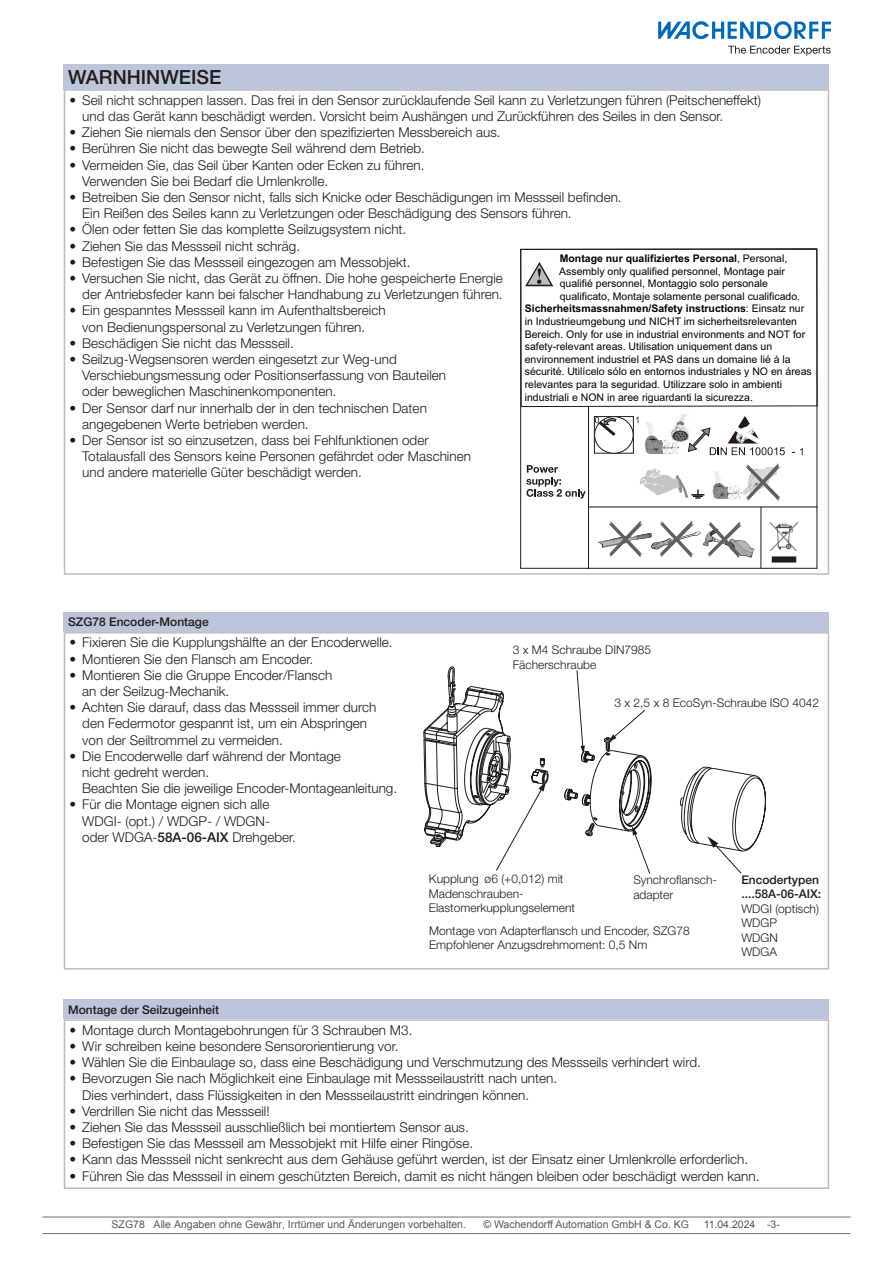
<style>
.page{position:relative;width:893px;height:1263px;background:#fff}
.page>*{position:absolute;margin:0;border:0;box-sizing:border-box;transform-origin:0 0}
.t1{font:500 19.5px "Helvetica Neue LT Pro";color:#1d1d1b}
.t2{font:300 13.5px/16.2px "Helvetica Neue LT Pro";color:#1d1d1b}
.t3{font:300 12px/14.4px "Helvetica Neue LT Pro";color:#1d1d1b}
.t4{font:500 12px/14.4px "Helvetica Neue LT Pro";color:#1d1d1b}
.t5{font:10.5px "Arial";color:#020203}
.t6{font:10.5px "Arial";color:#575756}
.t7{font:700 10.5px "Arial";color:#020203}
.s1{font-weight:400}
.s2{font-weight:500}
</style>
<div class="page">
<hr style="left:43px;top:1217px;width:807px;height:1px;background:#70706f">
<hr style="left:43px;top:1233px;width:807px;height:1px;background:#70706f">
<svg style="left:658px;top:21px;width:173px;height:18px"></svg>
<svg style="left:728px;top:46px;width:103px;height:10px"></svg>
<div style="left:64px;top:89px;width:765px;height:486px;border:2px solid #bebdbe"></div>
<div style="left:64px;top:612px;width:765px;height:20px;background:#bec4d9"></div>
<div style="left:64px;top:632px;width:765px;height:337px;border:2px solid #bebdbe"></div>
<svg style="left:447px;top:670px;width:295px;height:204px"></svg>
<svg style="left:423px;top:685px;width:343px;height:167px"></svg>
<div style="left:64px;top:999px;width:765px;height:20px;background:#bec4d9"></div>
<div style="left:64px;top:1019px;width:765px;height:170px;border:2px solid #bebdbe"></div>
<div style="left:64px;top:64px;width:765px;height:25px;background:#bec4d9"></div>
<img style="left:769px;top:521px;width:30px;height:42px">
<img style="left:645px;top:422px;width:34px;height:33px">
<svg style="left:640px;top:468px;width:64px;height:31px"></svg>
<svg style="left:800px;top:448px;width:3px;height:7px"></svg>
<svg style="left:596px;top:418px;width:36px;height:34px"></svg>
<div style="left:594px;top:416px;width:40px;height:38px;border:1px solid #201b18"></div>
<div style="left:594px;top:416px;width:39px;height:38px;background:#fff;border:1px solid #201b18;border-radius:50%"></div>
<svg style="left:595px;top:417px;width:24px;height:22px"></svg>
<svg style="left:688px;top:416px;width:97px;height:39px"></svg>
<img style="left:668px;top:414px;width:25px;height:28px">
<img style="left:712px;top:471px;width:31px;height:29px">
<svg style="left:745px;top:463px;width:36px;height:38px"></svg>
<hr style="left:588px;top:506px;width:229px;height:1px;background:#201b18">
<svg style="left:520px;top:248px;width:297px;height:159px"></svg>
<svg style="left:598px;top:521px;width:157px;height:37px"></svg>
<hr style="left:760px;top:507px;width:1px;height:61px;background:#201b18">
<hr style="left:588px;top:406px;width:1px;height:163px;background:#201b18">
<svg style="left:526px;top:465px;width:60px;height:33px"></svg>
<h1 class="t1" style="left:68px;top:65px;width:155px">WARNHINWEISE</h1>
<p class="t2" style="left:82px;top:91px;width:680px;text-indent:-13px">• Seil nicht schnappen lassen. Das frei in den Sensor zurücklaufende Seil kann zu Verletzungen führen (Peitscheneffekt) und das Gerät kann beschädigt werden. Vorsicht beim Aushängen und Zurückführen des Seiles in den Sensor.</p>
<p class="t2" style="left:70px;top:124px;width:433px">• Ziehen Sie niemals den Sensor über den spezifizierten Messbereich aus.</p>
<p class="t2" style="left:70px;top:140px;width:357px">• Berühren Sie nicht das bewegte Seil während dem Betrieb.</p>
<p class="t2" style="left:82px;top:156px;width:344px;text-indent:-13px">• Vermeiden Sie, das Seil über Kanten oder Ecken zu führen.<br>Verwenden Sie bei Bedarf die Umlenkrolle.</p>
<p class="t2" style="left:82px;top:189px;width:541px;text-indent:-13px">• Betreiben Sie den Sensor nicht, falls sich Knicke oder Beschädigungen im Messseil befinden.<br>Ein Reißen des Seiles kann zu Verletzungen oder Beschädigung des Sensors führen.</p>
<p class="t2" style="left:70px;top:221px;width:338px">• Ölen oder fetten Sie das komplette Seilzugsystem nicht.</p>
<p class="t2" style="left:70px;top:237px;width:232px">• Ziehen Sie das Messseil nicht schräg.</p>
<p class="t2" style="left:70px;top:253px;width:343px">• Befestigen Sie das Messseil eingezogen am Messobjekt.</p>
<p class="t2" style="left:70px;top:270px;width:435px;text-align:right">• Versuchen Sie nicht, das Gerät zu öffnen. Die hohe gespeicherte Energie der Antriebsfeder kann bei falscher Handhabung zu Verletzungen führen.</p>
<p class="t2" style="left:70px;top:302px;width:318px;text-align:center">• Ein gespanntes Messseil kann im Aufenthaltsbereich von Bedienungspersonal zu Verletzungen führen.</p>
<p class="t2" style="left:70px;top:334px;width:226px">• Beschädigen Sie nicht das Messseil.</p>
<p class="t2" style="left:82px;top:351px;width:365px;text-indent:-13px">• Seilzug-Wegsensoren werden eingesetzt zur Weg-und<br>Verschiebungsmessung oder Positionserfassung von Bauteilen oder beweglichen Maschinenkomponenten.</p>
<p class="t2" style="left:82px;top:399px;width:346px;text-indent:-13px">• Der Sensor darf nur innerhalb der in den technischen Daten angegebenen Werte betrieben werden.</p>
<p class="t2" style="left:82px;top:432px;width:390px;text-indent:-13px">• Der Sensor ist so einzusetzen, dass bei Fehlfunktionen oder<br>Totalausfall des Sensors keine Personen gefährdet oder Maschinen und andere materielle Güter beschädigt werden.</p>
<p class="t7" style="left:560px;top:251px;width:229px">Montage nur qualifiziertes Personal<span class="s1">, Personal,</span></p>
<p class="t5" style="left:559px;top:267px;width:227px">Assembly only qualified personnel, Montage pair</p>
<p class="t5" style="left:560px;top:280px;width:210px">qualifié personnel, Montaggio solo personale</p>
<p class="t5" style="left:560px;top:292px;width:242px">qualificato, Montaje solamente personal cualificado.</p>
<p class="t7" style="left:525px;top:302px;width:281px">Sicherheitsmassnahmen/Safety instructions<span class="s1">: Einsatz nur</span></p>
<p class="t5" style="left:525px;top:317px;width:274px">in Industrieumgebung und NICHT im sicherheitsrelevanten</p>
<p class="t5" style="left:525px;top:330px;width:282px">Bereich. Only for use in industrial environments and NOT for</p>
<p class="t5" style="left:525px;top:343px;width:249px">safety-relevant areas. Utilisation uniquement dans un</p>
<p class="t5" style="left:525px;top:355px;width:267px">environnement industriel et PAS dans un domaine lié à la</p>
<p class="t5" style="left:525px;top:368px;width:289px">sécurité. Utilícelo sólo en entornos industriales y NO en áreas</p>
<p class="t5" style="left:525px;top:380px;width:259px">relevantes para la seguridad. Utilizzare solo in ambienti</p>
<p class="t5" style="left:525px;top:393px;width:230px">industriali e NON in aree riguardanti la sicurezza.</p>
<p class="t4" style="left:68px;top:615px;width:142px">SZG78 Encoder-Montage</p>
<p class="t2" style="left:70px;top:634px;width:325px">• Fixieren Sie die Kupplungshälfte an der Encoderwelle.</p>
<p class="t2" style="left:70px;top:650px;width:245px">• Montieren Sie den Flansch am Encoder.</p>
<p class="t2" style="left:82px;top:667px;width:252px;text-indent:-13px">• Montieren Sie die Gruppe Encoder/Flansch an der Seilzug-Mechanik.</p>
<p class="t2" style="left:82px;top:699px;width:296px;text-indent:-13px">• Achten Sie darauf, dass das Messseil immer durch den Federmotor gespannt ist, um ein Abspringen von der Seiltrommel zu vermeiden.</p>
<p class="t2" style="left:82px;top:748px;width:316px;text-indent:-13px">• Die Encoderwelle darf während der Montage<br>nicht gedreht werden.<br>Beachten Sie die jeweilige Encoder-Montageanleitung.</p>
<p class="t2" style="left:82px;top:796px;width:215px;text-indent:-13px">• Für die Montage eignen sich alle<br>WDGI- (opt.) / WDGP- / WDGN&shy;oder WDGA-<span class="s2">58A-06-AIX</span> Drehgeber.</p>
<p class="t3" style="left:513px;top:642px;width:140px">3 x M4 Schraube DIN7985<br>Fächerschraube</p>
<p class="t3" style="left:614px;top:695px;width:206px">3 x 2,5 x 8 EcoSyn-Schraube ISO 4042</p>
<p class="t3" style="left:429px;top:871px;width:148px">Kupplung ø6 (+0,012) mit<br>Madenschrauben-<br>Elastomerkupplungselement</p>
<p class="t3" style="left:429px;top:923px;width:262px">Montage von Adapterflansch und Encoder, SZG78<br>Empfohlener Anzugsdrehmoment: 0,5 Nm</p>
<p class="t3" style="left:633px;top:872px;width:85px">Synchroflansch&shy;adapter</p>
<p class="t4" style="left:741px;top:872px;width:81px">Encodertypen ....58A-06-AIX:</p>
<p class="t3" style="left:741px;top:901px;width:79px">WDGI (optisch)<br>WDGP<br>WDGN<br>WDGA</p>
<p class="t4" style="left:68px;top:1002px;width:153px">Montage der Seilzugeinheit</p>
<p class="t2" style="left:70px;top:1021px;width:344px">• Montage durch Montagebohrungen für 3 Schrauben M3.</p>
<p class="t2" style="left:70px;top:1038px;width:330px">• Wir schreiben keine besondere Sensororientierung vor.</p>
<p class="t2" style="left:70px;top:1054px;width:633px">• Wählen Sie die Einbaulage so, dass eine Beschädigung und Verschmutzung des Messseils verhindert wird.</p>
<p class="t2" style="left:82px;top:1070px;width:476px;text-indent:-13px">• Bevorzugen Sie nach Möglichkeit eine Einbaulage mit Messseilaustritt nach unten.<br>Dies verhindert, dass Flüssigkeiten in den Messseilaustritt eindringen können.</p>
<p class="t2" style="left:70px;top:1102px;width:202px">• Verdrillen Sie nicht das Messseil!</p>
<p class="t2" style="left:70px;top:1119px;width:401px">• Ziehen Sie das Messseil ausschließlich bei montiertem Sensor aus.</p>
<p class="t2" style="left:70px;top:1135px;width:405px">• Befestigen Sie das Messseil am Messobjekt mit Hilfe einer Ringöse.</p>
<p class="t2" style="left:70px;top:1151px;width:680px">• Kann das Messseil nicht senkrecht aus dem Gehäuse geführt werden, ist der Einsatz einer Umlenkrolle erforderlich.</p>
<p class="t2" style="left:70px;top:1167px;width:691px">• Führen Sie das Messseil in einem geschützten Bereich, damit es nicht hängen bleiben oder beschädigt werden kann.</p>
<p class="t6" style="left:112px;top:1217px;width:356px">SZG78 Alle Angaben ohne Gewähr, Irrtümer und Änderungen vorbehalten.</p>
<p class="t6" style="left:483px;top:1217px;width:207px">© Wachendorff Automation GmbH &amp; Co. KG</p>
<p class="t6" style="left:704px;top:1217px;width:78px">11.04.2024 -3-</p>
</div>
